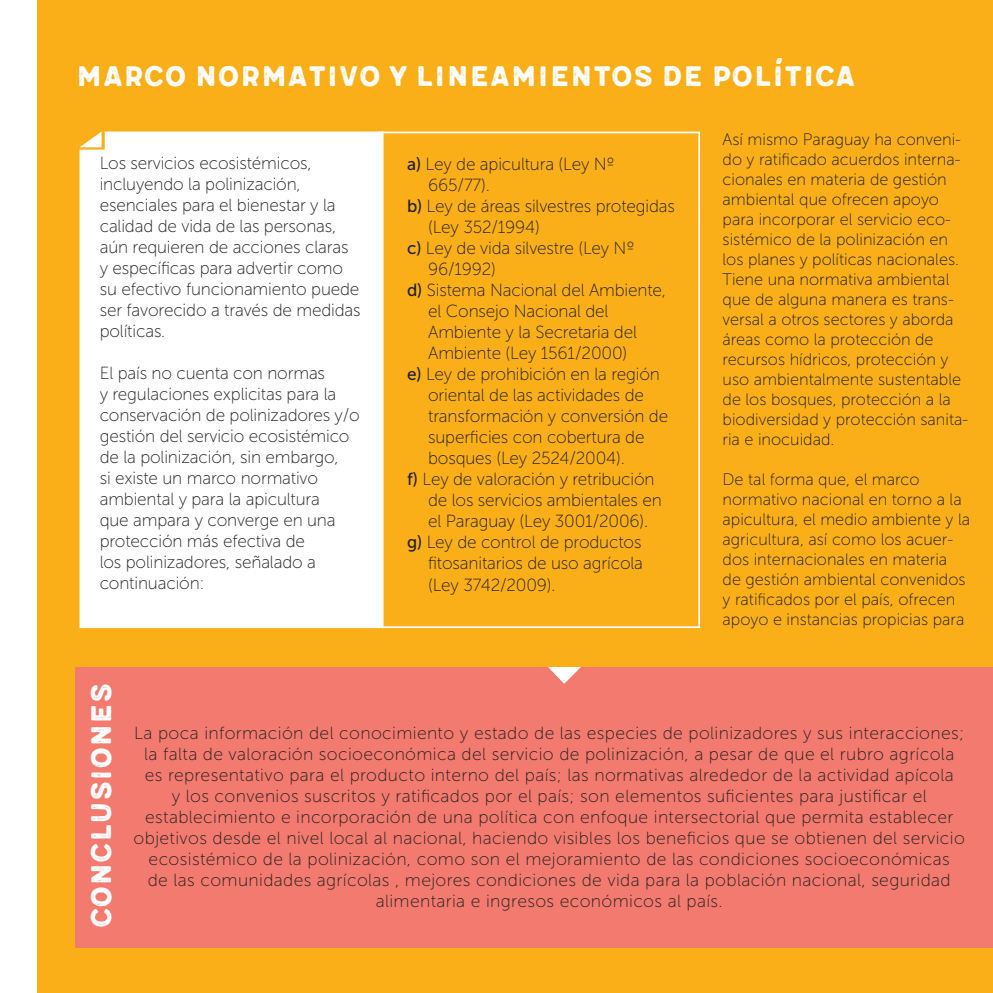
<style>
.page{position:relative;width:993px;height:993px;background:#fff}
.page>*{position:absolute;margin:0;border:0;box-sizing:border-box;transform-origin:0 0}
.t1{font:35px "Meltow San 300 Rust";color:#fff}
.t2{font:17.5px/21px "Museo Sans 100";letter-spacing:-.01em;color:#231f20}
.t3{font:17.5px/21px "Museo Sans 100";letter-spacing:.02em;color:#231f20;text-align:center}
.t4{font:16.62px/19.9px "Museo Sans 100";color:#231f20}
.s1{font-family:"Museo Sans 500"}
</style>
<div class="page">
<div style="left:37px;top:0;width:955px;height:992px;background:#faaf18"></div>
<div style="left:76px;top:666px;width:916px;height:281px;background:#f37a6e"></div>
<svg style="left:548px;top:666px;width:33px;height:17px"></svg>
<div style="left:79px;top:131px;width:304px;height:497px;background:#fff"></div>
<div style="left:378px;top:131px;width:321px;height:497px;border:2px solid #fff"></div>
<p class="t1" style="left:76px;top:54px;width:781px">MARCO NORMATIVO Y LINEAMIENTOS DE POLÍTICA</p>
<p class="t2" style="left:100px;top:152px;width:262px">Los servicios ecosistémicos, incluyendo la polinización, esenciales para el bienestar y la calidad de vida de las personas, aún requieren de acciones claras y específicas para advertir como su efectivo funcionamiento puede ser favorecido a través de medidas políticas.</p>
<p class="t2" style="left:100px;top:362px;width:261px">El país no cuenta con normas<br>y regulaciones explicitas para la conservación de polinizadores y/o gestión del servicio ecosistémico de la polinización, sin embargo,<br>si existe un marco normativo ambiental y para la apicultura<br>que ampara y converge en una protección más efectiva de<br>los polinizadores, señalado a continuación:</p>
<p class="t2" style="left:428px;top:154px;width:188px;text-indent:-21px"><span class="s1">a)</span> Ley de apicultura (Ley Nº<br>665/77).</p>
<p class="t2" style="left:428px;top:196px;width:248px;text-indent:-21px"><span class="s1">b)</span> Ley de áreas silvestres protegidas (Ley 352/1994)</p>
<p class="t2" style="left:428px;top:238px;width:208px;text-indent:-21px"><span class="s1">c)</span> Ley de vida silvestre (Ley Nº<br>96/1992)</p>
<p class="t2" style="left:428px;top:280px;width:239px;text-indent:-21px"><span class="s1">d)</span> Sistema Nacional del Ambiente, el Consejo Nacional del<br>Ambiente y la Secretaria del<br>Ambiente (Ley 1561/2000)</p>
<p class="t2" style="left:428px;top:364px;width:241px;text-indent:-21px"><span class="s1">e)</span> Ley de prohibición en la región oriental de las actividades de transformación y conversión de superficies con cobertura de bosques (Ley 2524/2004).</p>
<p class="t2" style="left:428px;top:469px;width:235px;text-indent:-21px"><span class="s1">f)</span> Ley de valoración y retribución de los servicios ambientales en el Paraguay (Ley 3001/2006).</p>
<p class="t2" style="left:428px;top:532px;width:216px;text-align:justify;text-indent:-21px"><span class="s1">g)</span> Ley de control de productos fitosanitarios de uso agrícola (Ley 3742/2009).</p>
<p class="t4" style="left:722px;top:130px;width:247px">Así mismo Paraguay ha conveni&shy;do y ratificado acuerdos interna&shy;cionales en materia de gestión ambiental que ofrecen apoyo para incorporar el servicio eco&shy;sistémico de la polinización en los planes y políticas nacionales.<br>Tiene una normativa ambiental que de alguna manera es trans&shy;versal a otros sectores y aborda áreas como la protección de recursos hídricos, protección y uso ambientalmente sustentable de los bosques, protección a la biodiversidad y protección sanita&shy;ria e inocuidad.</p>
<p class="t4" style="left:722px;top:469px;width:249px">De tal forma que, el marco normativo nacional en torno a la apicultura, el medio ambiente y la agricultura, así como los acuer&shy;dos internacionales en materia<br>de gestión ambiental convenidos y ratificados por el país, ofrecen apoyo e instancias propicias para</p>
<p class="t1" style="left:80px;top:928px;width:247px;rotate:-90deg">CONCLUSIONES</p>
<p class="t3" style="left:134px;top:722px;width:832px">La poca información del conocimiento y estado de las especies de polinizadores y sus interacciones; la falta de valoración socioeconómica del servicio de polinización, a pesar de que el rubro agrícola es representativo para el producto interno del país; las normativas alrededor de la actividad apícola<br>y los convenios suscritos y ratificados por el país; son elementos suficientes para justificar el establecimiento e incorporación de una política con enfoque intersectorial que permita establecer objetivos desde el nivel local al nacional, haciendo visibles los beneficios que se obtienen del servicio ecosistémico de la polinización, como son el mejoramiento de las condiciones socioeconómicas<br>de las comunidades agrícolas , mejores condiciones de vida para la población nacional, seguridad alimentaria e ingresos económicos al país.</p>
</div>
